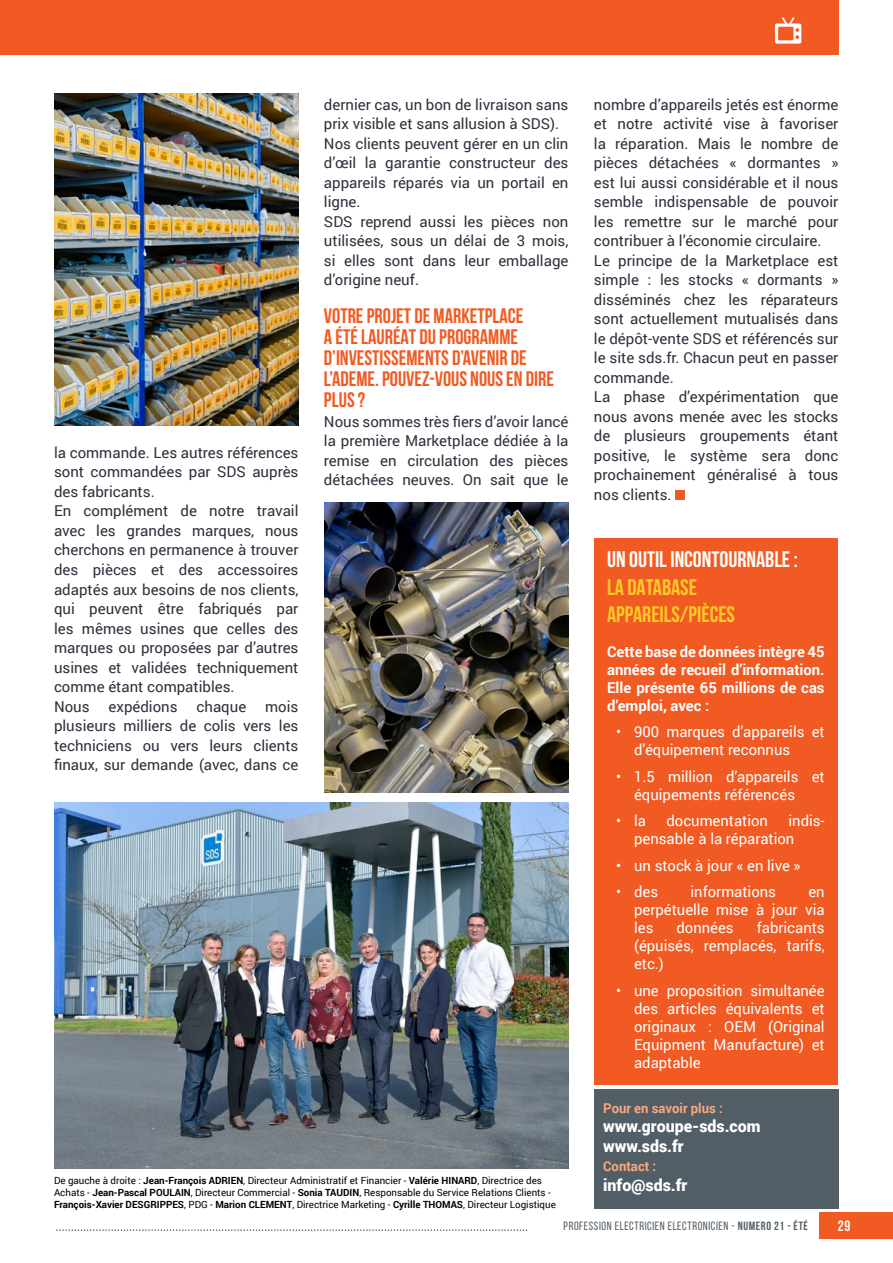
<style>
.page{position:relative;width:893px;height:1263px;background:#fff}
.page>*{position:absolute;margin:0;border:0;box-sizing:border-box;transform-origin:0 0}
.t1{font:700 22.5px/27px "Bebas Neue";color:#fdca29}
.t2{font:700 22.5px "Bebas Neue";color:#fff}
.t3{font:700 21px/21px "Bebas Neue";color:#f15a22}
.t4{font:900 16.5px/19.5px "Roboto";color:#fff}
.t5{font:15px/19.5px "Roboto";color:#2d303c}
.t6{font:15px/18px "Roboto";color:#fff}
.t7{font:700 15px/18px "Roboto";color:#fff;text-align:justify}
.t8{font:700 15px "Bebas Neue";color:#fff}
.t9{font:700 13.5px "Roboto";color:#f9a980}
.t10{font:12px "Bebas Neue";letter-spacing:.05em;color:#525e66}
.t11{font:9.9px/11.9px "Roboto";color:#000}
.s1{font-weight:700}
</style>
<div class="page">
<div style="left:675px;top:491px;width:9px;height:9px;background:#f15a22"></div>
<div style="left:594px;top:1089px;width:245px;height:119px;background:#525e66"></div>
<div style="left:819px;top:1212px;width:74px;height:26px;background:#f15a22"></div>
<svg style="left:56px;top:1229px;width:471px;height:2px"></svg>
<div style="left:0;top:0;width:838px;height:54px;background:#f15a22"></div>
<svg style="left:775px;top:17px;width:26px;height:27px"></svg>
<img style="left:54px;top:802px;width:515px;height:366px">
<div style="left:594px;top:538px;width:243px;height:547px;background:#f15a22"></div>
<img style="left:54px;top:94px;width:244px;height:331px">
<img style="left:324px;top:502px;width:245px;height:290px">
<p class="t5" style="left:54px;top:442px;width:246px">la commande. Les autres références sont commandées par SDS auprès des fabricants.<br>En complément de notre travail avec les grandes marques, nous cherchons en permanence à trouver des pièces et des accessoires adaptés aux besoins de nos clients, qui peuvent être fabriqués par les mêmes usines que celles des marques ou proposées par d’autres usines et validées techniquement comme étant compatibles.<br>Nous</p>
<p class="t5" style="left:54px;top:696px;width:246px;text-align:justify;text-indent:211px">mois plusieurs milliers de colis vers les techniciens ou vers leurs clients finaux, sur demande (avec, dans ce</p>
<p class="t5" style="left:109px;top:696px;width:71px">expédions</p>
<p class="t5" style="left:197px;top:696px;width:51px">chaque</p>
<p class="t5" style="left:324px;top:94px;width:246px">dernier cas, un bon de livraison sans prix visible et sans allusion à SDS).<br>Nos clients peuvent gérer en un clin d’œil la garantie constructeur des appareils réparés via un portail en ligne.<br>SDS reprend aussi les pièces non utilisées, sous un délai de 3 mois, si elles sont dans leur emballage d’origine neuf.</p>
<h2 class="t3" style="left:324px;top:305px;width:232px">VOTRE PROJET DE MARKETPLACE<br>A ÉTÉ LAURÉAT DU PROGRAMME<br>D’INVESTISSEMENTS D’AVENIR DE<br>L’ADEME. POUVEZ-VOUS NOUS EN DIRE<br>PLUS ?</h2>
<p class="t5" style="left:324px;top:411px;width:246px;text-align:justify">Nous sommes très fiers d’avoir lancé la première Marketplace dédiée à la remise en circulation des pièces détachées neuves. On sait que le</p>
<p class="t5" style="left:594px;top:94px;width:246px">nombre d’appareils jetés est énorme et notre activité vise à favoriser la réparation. Mais le nombre de pièces détachées « dormantes » est lui aussi considérable et il nous semble indispensable de pouvoir les remettre sur le marché pour contribuer à l’économie circulaire.<br>Le principe de la Marketplace est simple : les stocks « dormants » disséminés chez les réparateurs sont actuellement mutualisés dans le dépôt-vente SDS et référencés sur le site sds.fr. Chacun peut en passer commande.<br>La phase d’expérimentation que nous avons menée avec les stocks de plusieurs groupements étant positive, le système sera donc prochainement généralisé à tous nos clients.</p>
<h1 class="t2" style="left:607px;top:547px;width:192px">UN OUTIL INCONTOURNABLE :</h1>
<h1 class="t1" style="left:607px;top:573px;width:129px">LA DATABASE<br>APPAREILS/PIÈCES</h1>
<p class="t7" style="left:607px;top:642px;width:219px">Cette base de données intègre 45 années de recueil d’information.<br>Elle présente 65 millions de cas d’emploi, avec :</p>
<p class="t6" style="left:634px;top:722px;width:192px;text-indent:-18px">• 900 marques d’appareils et d’équipement reconnus</p>
<p class="t6" style="left:634px;top:767px;width:192px;text-indent:-18px">• 1.5 million d’appareils et équipements référencés</p>
<p class="t6" style="left:616px;top:811px;width:31px">• la</p>
<p class="t6" style="left:666px;top:811px;width:103px">documentation</p>
<p class="t6" style="left:634px;top:811px;width:192px;text-indent:154px">indis&shy;pensable à la réparation</p>
<p class="t6" style="left:616px;top:856px;width:186px">• un stock à jour « en live »</p>
<p class="t6" style="left:616px;top:882px;width:43px">• des</p>
<p class="t6" style="left:690px;top:882px;width:87px">informations</p>
<p class="t6" style="left:634px;top:882px;width:192px;text-align:justify;text-indent:174px">en perpétuelle mise à jour via les</p>
<p class="t6" style="left:634px;top:918px;width:192px;text-align:justify;text-indent:123px">fabricants (épuisés, remplacés, tarifs, etc.)</p>
<p class="t6" style="left:634px;top:981px;width:192px;text-align:justify;text-indent:-18px">• une proposition simultanée des articles équivalents et originaux : OEM (Original Equipment Manufacture) et adaptable</p>
<p class="t6" style="left:676px;top:918px;width:59px">données</p>
<p class="t11" style="left:54px;top:1174px;width:503px">De gauche à droite : <span class="s1">Jean-François ADRIEN</span>, Directeur Administratif et Financier - <span class="s1">Valérie HINARD</span>, Directrice des<br>Achats - <span class="s1">Jean-Pascal POULAIN</span>, Directeur Commercial - <span class="s1">Sonia TAUDIN</span>, Responsable du Service Relations Clients -<br><span class="s1">François-Xavier DESGRIPPES</span>, PDG - <span class="s1">Marion CLEMENT</span>, Directrice Marketing - <span class="s1">Cyrille THOMAS</span>, Directeur Logistique</p>
<p class="t9" style="left:603px;top:1098px;width:121px">Pour en savoir plus :</p>
<p class="t4" style="left:603px;top:1116px;width:159px">www.groupe-sds.com www.sds.fr</p>
<p class="t9" style="left:603px;top:1157px;width:55px">Contact :</p>
<p class="t4" style="left:603px;top:1174px;width:86px">info@sds.fr</p>
<p class="t10" style="left:564px;top:1219px;width:246px">PROFESSION ELECTRICIEN ELECTRONICIEN - <span class="s1">NUMERO 21 - ÉTÉ</span></p>
<p class="t8" style="left:838px;top:1217px;width:14px">29</p>
</div>
